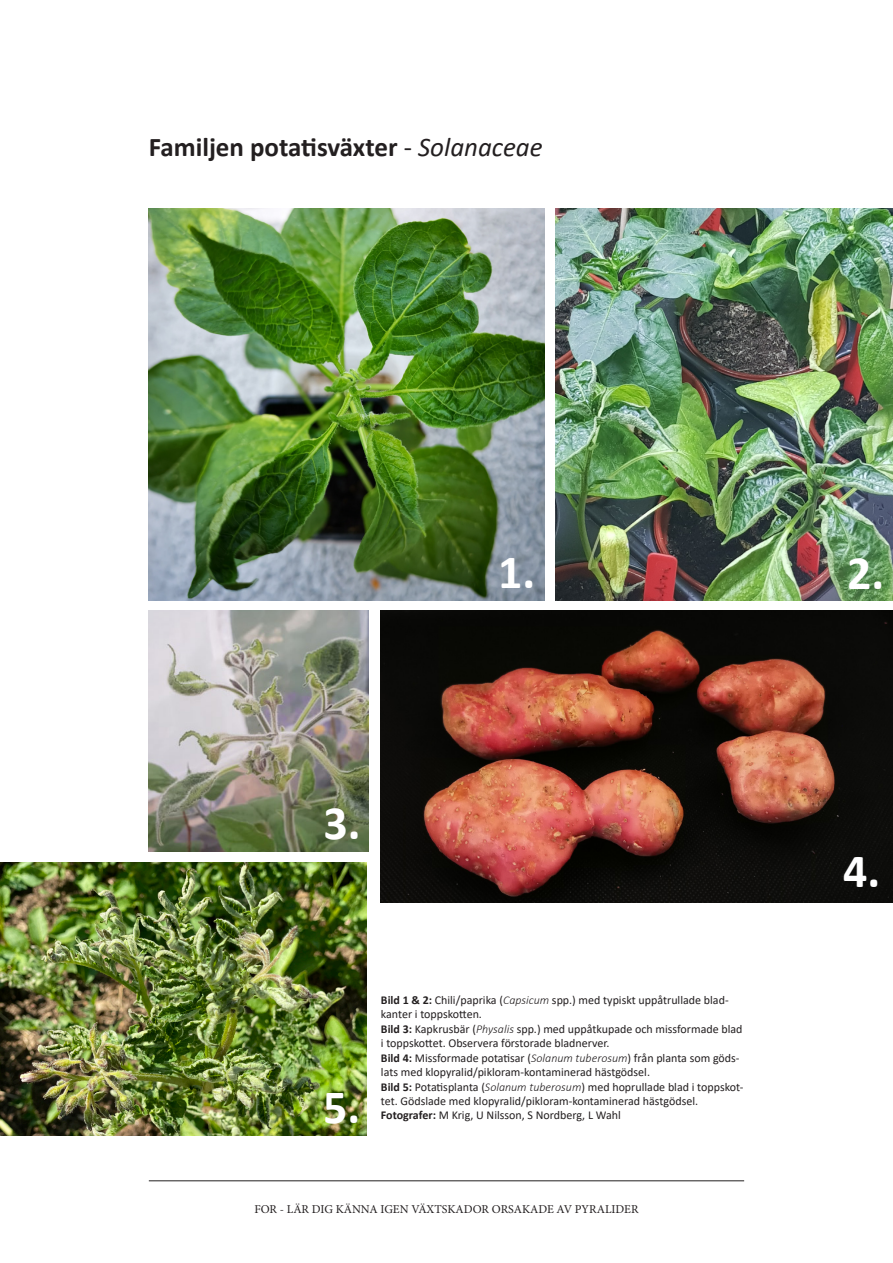
<style>
.page{position:relative;width:893px;height:1263px;background:#fff}
.page>*{position:absolute;margin:0;border:0;box-sizing:border-box;transform-origin:0 0}
.t1{font:700 48px "Calibri";color:#fff}
.t2{font:700 27px "Calibri";color:#231f20}
.t3{font:12px/14.4px "Calibri";color:#231f20}
.t4{font:12px "Minion Pro";color:#231f20}
.s1{font-weight:400}
.s2{font-weight:400;font-style:italic}
.s3{font-weight:700}
.s4{font-weight:300;font-style:italic}
</style>
<div class="page">
<hr style="left:149px;top:1180px;width:595px;height:1px;background:#231f20">
<img style="left:149px;top:208px;width:395px;height:392px">
<img style="left:555px;top:208px;width:338px;height:392px">
<img style="left:381px;top:611px;width:512px;height:292px">
<img style="left:149px;top:611px;width:219px;height:240px">
<img style="left:0;top:863px;width:367px;height:272px">
<p class="t2" style="left:149px;top:128px;width:395px">Familjen potatisväxter <span class="s1">-</span> <span class="s2">Solanaceae</span></p>
<p class="t1" style="left:498px;top:538px;width:39px">1.</p>
<p class="t1" style="left:847px;top:539px;width:39px">2.</p>
<p class="t1" style="left:323px;top:789px;width:39px">3.</p>
<p class="t1" style="left:323px;top:1073px;width:39px">5.</p>
<p class="t3" style="left:381px;top:992px;width:349px"><span class="s3">Bild 1 &amp; 2:</span> Chili/paprika (<span class="s4">Capsicum</span> spp.) med typiskt uppåtrullade blad&shy;kanter i toppskotten.</p>
<p class="t3" style="left:381px;top:1021px;width:363px"><span class="s3">Bild 3:</span> Kapkrusbär (<span class="s4">Physalis</span> spp.) med uppåtkupade och missformade blad i toppskottet. Observera förstorade bladnerver.</p>
<p class="t3" style="left:381px;top:1050px;width:360px"><span class="s3">Bild 4:</span> Missformade potatisar (<span class="s4">Solanum tuberosum</span>) från planta som göds&shy;lats med klopyralid/pikloram-kontaminerad hästgödsel.</p>
<p class="t3" style="left:381px;top:1079px;width:364px"><span class="s3">Bild 5:</span> Potatisplanta (<span class="s4">Solanum tuberosum</span>) med hoprullade blad i toppskot&shy;tet. Gödslade med klopyralid/pikloram-kontaminerad hästgödsel.</p>
<p class="t3" style="left:381px;top:1108px;width:241px"><span class="s3">Fotografer:</span> M Krig, U Nilsson, S Nordberg, L Wahl</p>
<p class="t1" style="left:843px;top:837px;width:39px">4.</p>
<p class="t4" style="left:254px;top:1201px;width:386px">FOR - LÄR DIG KÄNNA IGEN VÄXTSKADOR ORSAKADE AV PYRALIDER</p>
</div>
